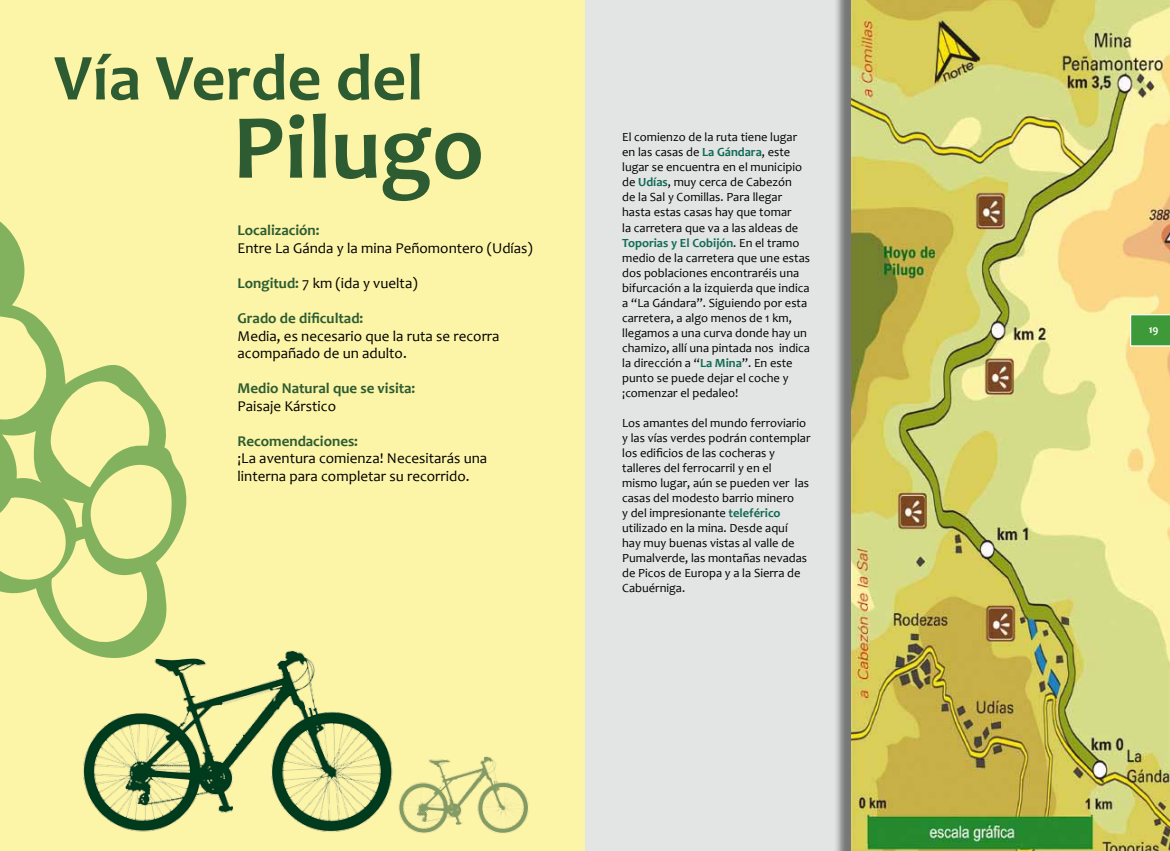
<style>
.page{position:relative;width:1170px;height:851px;background:#fff}
.page>*{position:absolute;margin:0;border:0;box-sizing:border-box;transform-origin:0 0}
.t1{font:700 92.5px "Candara";color:#2d5c32}
.t2{font:700 66.25px "Candara";color:#2d5c32}
.t3{font:15px/17.5px "Candara";color:#000}
.t4{font:700 15px "Candara";color:#2d5c32}
.t5{font:12.5px/15px "Candara";color:#000}
.t6{font:700 11.25px "Candara";color:#fff}
.s1{font-weight:700;color:#2d5c32}
.s2{font-weight:700;color:#106b54}
</style>
<div class="page">
<div style="left:585px;top:0;width:584px;height:850px;background:#e3e4e4"></div>
<div style="left:0;top:0;width:584px;height:850px;background:#fcf4a7"></div>
<div style="left:833px;top:0;width:336px;height:850px;background:#000;opacity:.48"></div>
<img style="left:851px;top:0;width:318px;height:850px">
<img style="left:83px;top:650px;width:310px;height:182px">
<img style="left:399px;top:756px;width:130px;height:77px">
<svg style="left:1129px;top:314px;width:40px;height:32px"></svg>
<svg style="left:0;top:221px;width:189px;height:443px"></svg>
<h2 class="t2" style="left:54px;top:38px;width:371px">Vía Verde del</h2>
<h1 class="t1" style="left:233px;top:92px;width:253px">Pilugo</h1>
<p class="t4" style="left:237px;top:221px;width:84px">Localización:</p>
<p class="t3" style="left:237px;top:239px;width:297px">Entre La Gánda y la mina Peñomontero (Udías)</p>
<p class="t3" style="left:237px;top:274px;width:182px"><span class="s1">Longitud:</span> 7 km (ida y vuelta)</p>
<p class="t4" style="left:237px;top:309px;width:127px">Grado de dificultad:</p>
<p class="t3" style="left:237px;top:327px;width:263px">Media, es necesario que la ruta se recorra acompañado de un adulto.</p>
<p class="t4" style="left:237px;top:379px;width:179px">Medio Natural que se visita:</p>
<p class="t3" style="left:237px;top:397px;width:100px">Paisaje Kárstico</p>
<p class="t4" style="left:237px;top:431px;width:122px">Recomendaciones:</p>
<p class="t3" style="left:237px;top:449px;width:251px">¡La aventura comienza! Necesitarás una linterna para completar su recorrido.</p>
<p class="t5" style="left:622px;top:130px;width:189px">El comienzo de la ruta tiene lugar en las casas de <span class="s2">La Gándara</span>, este lugar se encuentra en el municipio de <span class="s2">Udías</span>, muy cerca de Cabezón<br>de la Sal y Comillas. Para llegar hasta estas casas hay que tomar<br>la carretera que va a las aldeas de<br><span class="s2">Toporias y El Cobijón</span>. En el tramo medio de la carretera que une estas dos poblaciones encontraréis una bifurcación a la izquierda que indica a “La Gándara”. Siguiendo por esta carretera, a algo menos de 1 km, llegamos a una curva donde hay un chamizo, allí una pintada nos indica la dirección a “<span class="s2">La Mina</span>”. En este punto se puede dejar el coche y ¡comenzar el pedaleo!</p>
<p class="t5" style="left:622px;top:415px;width:190px">Los amantes del mundo ferroviario y las vías verdes podrán contemplar los edificios de las cocheras y talleres del ferrocarril y en el<br>mismo lugar, aún se pueden ver las casas del modesto barrio minero<br>y del impresionante <span class="s2">teleférico </span>utilizado en la mina. Desde aquí<br>hay muy buenas vistas al valle de<br>Pumalverde, las montañas nevadas de Picos de Europa y a la Sierra de<br>Cabuérniga.</p>
<p class="t6" style="left:1148px;top:322px;width:11px">19</p>
</div>
